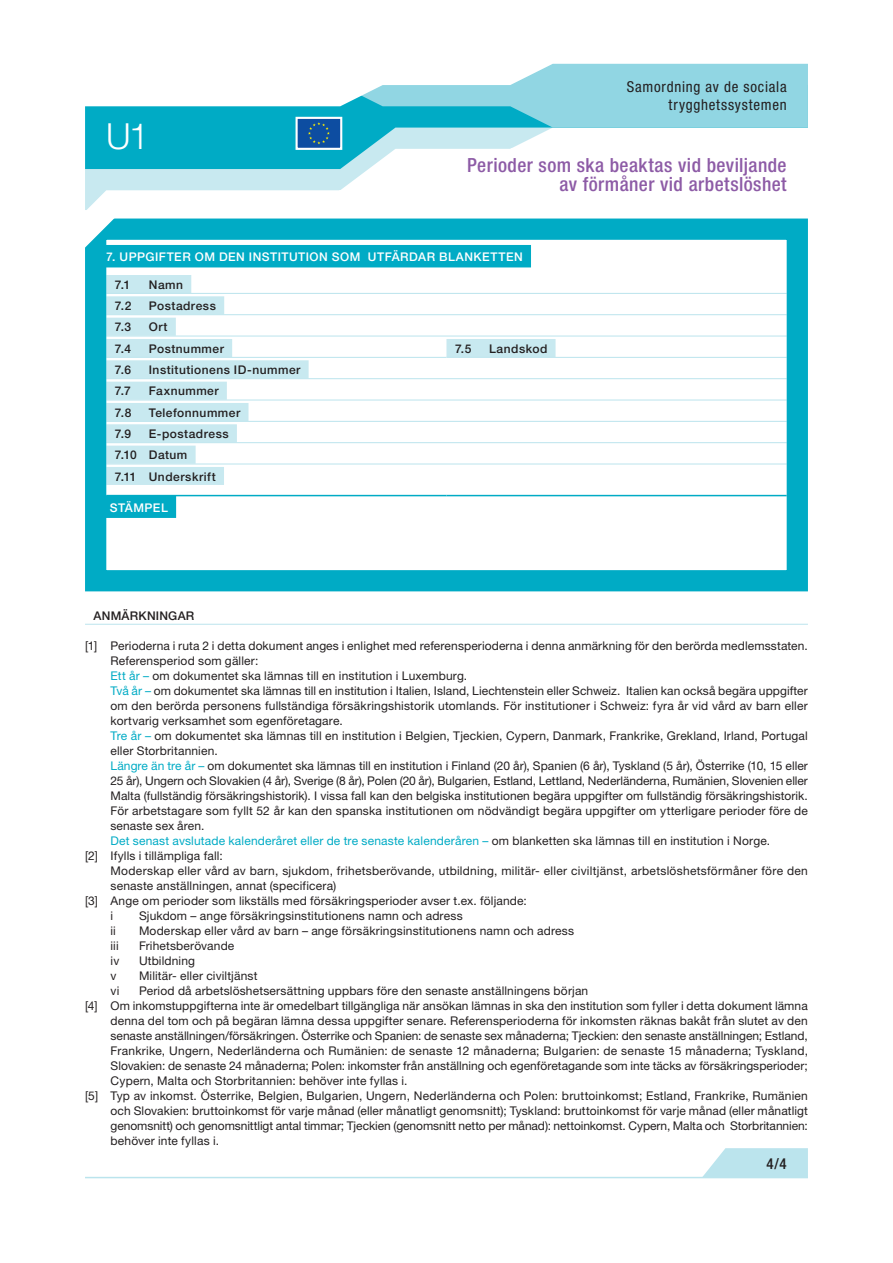
<style>
.page{position:relative;width:893px;height:1263px;background:#fff}
.page>*{position:absolute;margin:0;border:0;box-sizing:border-box;transform-origin:0 0}
.t1{font:300 36px "Helvetica Neue LT Std";color:#fff}
.t2{font:500 condensed 19.5px/19.5px "Helvetica Neue LT Std";letter-spacing:.025em;color:#8d5ba6;text-align:right}
.t3{font:condensed 15px/18px "Helvetica Neue LT Std";letter-spacing:.05em;color:#231f20;text-align:right}
.t4{font:500 condensed 15px "Helvetica Neue LT Std";color:#231f20}
.t5{font:12px "Helvetica Neue LT Std";letter-spacing:.01em;color:#231f20}
.t6{font:500 12px/21.3px "Helvetica Neue LT Std";letter-spacing:.04em;color:#231f20}
.t7{font:12px "Helvetica Neue LT Std";letter-spacing:.015em;color:#00abc5}
.t8{font:500 12px "Helvetica Neue LT Std";letter-spacing:.04em;color:#fff}
.t9{font:500 12px "Helvetica Neue LT Std";letter-spacing:.02em;color:#231f20}
.s1{color:#00abc5}
.s2{color:#231f20}
</style>
<div class="page">
<svg style="left:702px;top:1148px;width:106px;height:29px;background:#c3e7ef"></svg>
<hr style="left:85px;top:1177px;width:723px;height:1px;background:#bbe4ed">
<svg style="left:85px;top:169px;width:723px;height:50px"></svg>
<svg style="left:85px;top:128px;width:467px;height:41px;fill:#00abc5"></svg>
<svg style="left:85px;top:106px;width:723px;height:22px;background:#3bbcd1"></svg>
<svg style="left:341px;top:63px;width:467px;height:43px;fill:#91d6e3"></svg>
<svg style="left:294px;top:116px;width:49px;height:35px;background:#3d7ab2"></svg>
<hr style="left:85px;top:624px;width:723px;height:1px;background:#bbe4ed">
<hr style="left:106px;top:495px;width:340px;height:1px;background:#00abc5">
<hr style="left:446px;top:495px;width:341px;height:1px;background:#00abc5">
<div style="left:98px;top:245px;width:433px;height:22px;background:#00abc5"></div>
<div style="left:106px;top:275px;width:85px;height:18px;background:#c8e9f0"></div>
<hr style="left:106px;top:293px;width:681px;height:1px;background:#bbe4ed">
<div style="left:106px;top:296px;width:118px;height:18px;background:#c8e9f0"></div>
<hr style="left:106px;top:314px;width:681px;height:1px;background:#bbe4ed">
<div style="left:106px;top:318px;width:70px;height:18px;background:#c8e9f0"></div>
<hr style="left:106px;top:336px;width:681px;height:1px;background:#bbe4ed">
<div style="left:106px;top:339px;width:126px;height:18px;background:#c8e9f0"></div>
<hr style="left:106px;top:357px;width:340px;height:1px;background:#bbe4ed">
<div style="left:446px;top:339px;width:110px;height:18px;background:#c8e9f0"></div>
<hr style="left:446px;top:357px;width:341px;height:1px;background:#bbe4ed">
<div style="left:106px;top:360px;width:203px;height:18px;background:#c8e9f0"></div>
<hr style="left:106px;top:378px;width:681px;height:1px;background:#bbe4ed">
<div style="left:106px;top:382px;width:121px;height:18px;background:#c8e9f0"></div>
<hr style="left:106px;top:400px;width:681px;height:1px;background:#bbe4ed">
<div style="left:106px;top:403px;width:142px;height:18px;background:#c8e9f0"></div>
<hr style="left:106px;top:421px;width:681px;height:1px;background:#bbe4ed">
<div style="left:106px;top:424px;width:131px;height:18px;background:#c8e9f0"></div>
<hr style="left:106px;top:442px;width:681px;height:1px;background:#bbe4ed">
<div style="left:106px;top:446px;width:90px;height:18px;background:#c8e9f0"></div>
<hr style="left:106px;top:464px;width:681px;height:1px;background:#bbe4ed">
<div style="left:106px;top:467px;width:118px;height:18px;background:#c8e9f0"></div>
<div style="left:98px;top:495px;width:78px;height:23px;background:#00abc5"></div>
<div style="left:85px;top:219px;width:723px;height:372px;border:21px solid #00abc5"></div>
<svg style="left:85px;top:206px;width:48px;height:60px"></svg>
<h1 class="t1" style="left:106px;top:114px;width:44px">U1</h1>
<p class="t3" style="left:627px;top:78px;width:161px">Samordning av de sociala trygghetssystemen</p>
<h2 class="t2" style="left:467px;top:155px;width:321px">Perioder som ska beaktas vid beviljande av förmåner vid arbetslöshet</h2>
<p class="t8" style="left:106px;top:250px;width:418px">7. UPPGIFTER OM DEN INSTITUTION SOM UTFÄRDAR BLANKETTEN</p>
<p class="t6" style="left:115px;top:274px;width:17px">7.1</p>
<p class="t6" style="left:149px;top:274px;width:36px">Namn</p>
<p class="t6" style="left:115px;top:295px;width:18px">7.2</p>
<p class="t6" style="left:149px;top:295px;width:69px">Postadress</p>
<p class="t6" style="left:115px;top:316px;width:18px">7.3</p>
<p class="t6" style="left:149px;top:316px;width:20px">Ort</p>
<p class="t6" style="left:115px;top:338px;width:18px">7.4</p>
<p class="t6" style="left:149px;top:338px;width:77px">Postnummer</p>
<p class="t6" style="left:455px;top:338px;width:18px">7.5</p>
<p class="t6" style="left:489px;top:338px;width:60px">Landskod</p>
<p class="t6" style="left:115px;top:359px;width:18px">7.6</p>
<p class="t6" style="left:149px;top:359px;width:153px">Institutionens ID-nummer</p>
<p class="t6" style="left:115px;top:380px;width:18px">7.7</p>
<p class="t6" style="left:149px;top:380px;width:71px">Faxnummer</p>
<p class="t6" style="left:115px;top:402px;width:18px">7.8</p>
<p class="t6" style="left:149px;top:402px;width:93px">Telefonnummer</p>
<p class="t6" style="left:115px;top:423px;width:18px">7.9</p>
<p class="t6" style="left:115px;top:423px;width:115px;text-indent:34px">E-postadress<br>7.10 Datum<br>7.11 Underskrift</p>
<p class="t8" style="left:110px;top:500px;width:59px">STÄMPEL</p>
<p class="t9" style="left:94px;top:608px;width:102px">ANMÄRKNINGAR</p>
<p class="t5" style="left:85px;top:638px;width:724px">[1] Perioderna i ruta 2 i detta dokument anges i enlighet med referensperioderna i denna anmärkning för den berörda medlemsstaten.</p>
<p class="t5" style="left:111px;top:653px;width:149px">Referensperiod som gäller:</p>
<p class="t5" style="left:111px;top:668px;width:358px"><span class="s1">Ett år –</span> om dokumentet ska lämnas till en institution i Luxemburg.</p>
<p class="t5" style="left:111px;top:683px;width:699px"><span class="s1">Två år –</span> om dokumentet ska lämnas till en institution i Italien, Island, Liechtenstein eller Schweiz. Italien kan också begära uppgifter</p>
<p class="t5" style="left:111px;top:698px;width:699px">om den berörda personens fullständiga försäkringshistorik utomlands. För institutioner i Schweiz: fyra år vid vård av barn eller</p>
<p class="t5" style="left:111px;top:713px;width:234px">kortvarig verksamhet som egenföretagare.</p>
<p class="t5" style="left:111px;top:728px;width:699px"><span class="s1">Tre år –</span> om dokumentet ska lämnas till en institution i Belgien, Tjeckien, Cypern, Danmark, Frankrike, Grekland, Irland, Portugal</p>
<p class="t5" style="left:111px;top:743px;width:109px">eller Storbritannien.</p>
<p class="t5" style="left:111px;top:758px;width:699px"><span class="s1">Längre än tre år –</span> om dokumentet ska lämnas till en institution i Finland (20 år), Spanien (6 år), Tyskland (5 år), Österrike (10, 15 eller</p>
<p class="t5" style="left:111px;top:773px;width:699px">25 år), Ungern och Slovakien (4 år), Sverige (8 år), Polen (20 år), Bulgarien, Estland, Lettland, Nederländerna, Rumänien, Slovenien eller</p>
<p class="t5" style="left:111px;top:788px;width:699px">Malta (fullständig försäkringshistorik). I vissa fall kan den belgiska institutionen begära uppgifter om fullständig försäkringshistorik.</p>
<p class="t5" style="left:111px;top:803px;width:699px">För arbetstagare som fyllt 52 år kan den spanska institutionen om nödvändigt begära uppgifter om ytterligare perioder före de</p>
<p class="t5" style="left:111px;top:818px;width:95px">senaste sex åren.</p>
<p class="t7" style="left:111px;top:833px;width:661px">Det senast avslutade kalenderåret eller de tre senaste kalenderåren – <span class="s2">om blanketten ska lämnas till en institution i Norge.</span></p>
<p class="t5" style="left:85px;top:848px;width:139px">[2] Ifylls i tillämpliga fall:</p>
<p class="t5" style="left:111px;top:863px;width:699px">Moderskap eller vård av barn, sjukdom, frihetsberövande, utbildning, militär- eller civiltjänst, arbetslöshetsförmåner före den</p>
<p class="t5" style="left:111px;top:878px;width:227px">senaste anställningen, annat (specificera)</p>
<p class="t5" style="left:85px;top:893px;width:443px">[3] Ange om perioder som likställs med försäkringsperioder avser t.ex. följande:</p>
<p class="t5" style="left:111px;top:908px;width:4px">i</p>
<p class="t5" style="left:139px;top:908px;width:325px">Sjukdom – ange försäkringsinstitutionens namn och adress</p>
<p class="t5" style="left:111px;top:923px;width:7px">ii</p>
<p class="t5" style="left:139px;top:923px;width:437px">Moderskap eller vård av barn – ange försäkringsinstitutionens namn och adress</p>
<p class="t5" style="left:111px;top:938px;width:10px">iii</p>
<p class="t5" style="left:139px;top:938px;width:97px">Frihetsberövande</p>
<p class="t5" style="left:111px;top:953px;width:10px">iv</p>
<p class="t5" style="left:139px;top:953px;width:58px">Utbildning</p>
<p class="t5" style="left:111px;top:968px;width:7px">v</p>
<p class="t5" style="left:139px;top:968px;width:120px">Militär- eller civiltjänst</p>
<p class="t5" style="left:111px;top:983px;width:10px">vi</p>
<p class="t5" style="left:139px;top:983px;width:451px">Period då arbetslöshetsersättning uppbars före den senaste anställningens början</p>
<p class="t5" style="left:85px;top:998px;width:724px">[4] Om inkomstuppgifterna inte är omedelbart tillgängliga när ansökan lämnas in ska den institution som fyller i detta dokument lämna</p>
<p class="t5" style="left:111px;top:1013px;width:699px">denna del tom och på begäran lämna dessa uppgifter senare. Referensperioderna för inkomsten räknas bakåt från slutet av den</p>
<p class="t5" style="left:111px;top:1028px;width:699px">senaste anställningen/försäkringen. Österrike och Spanien: de senaste sex månaderna; Tjeckien: den senaste anställningen; Estland,</p>
<p class="t5" style="left:111px;top:1043px;width:699px">Frankrike, Ungern, Nederländerna och Rumänien: de senaste 12 månaderna; Bulgarien: de senaste 15 månaderna; Tyskland,</p>
<p class="t5" style="left:111px;top:1058px;width:699px">Slovakien: de senaste 24 månaderna; Polen: inkomster från anställning och egenföretagande som inte täcks av försäkringsperioder;</p>
<p class="t5" style="left:111px;top:1073px;width:299px">Cypern, Malta och Storbritannien: behöver inte fyllas i.</p>
<p class="t5" style="left:85px;top:1088px;width:724px">[5] Typ av inkomst. Österrike, Belgien, Bulgarien, Ungern, Nederländerna och Polen: bruttoinkomst; Estland, Frankrike, Rumänien</p>
<p class="t5" style="left:111px;top:1103px;width:699px">och Slovakien: bruttoinkomst för varje månad (eller månatligt genomsnitt); Tyskland: bruttoinkomst för varje månad (eller månatligt</p>
<p class="t5" style="left:111px;top:1118px;width:699px">genomsnitt) och genomsnittligt antal timmar; Tjeckien (genomsnitt netto per månad): nettoinkomst. Cypern, Malta och Storbritannien:</p>
<p class="t5" style="left:111px;top:1133px;width:110px">behöver inte fyllas i.</p>
<p class="t4" style="left:766px;top:1155px;width:22px">4/4</p>
</div>
